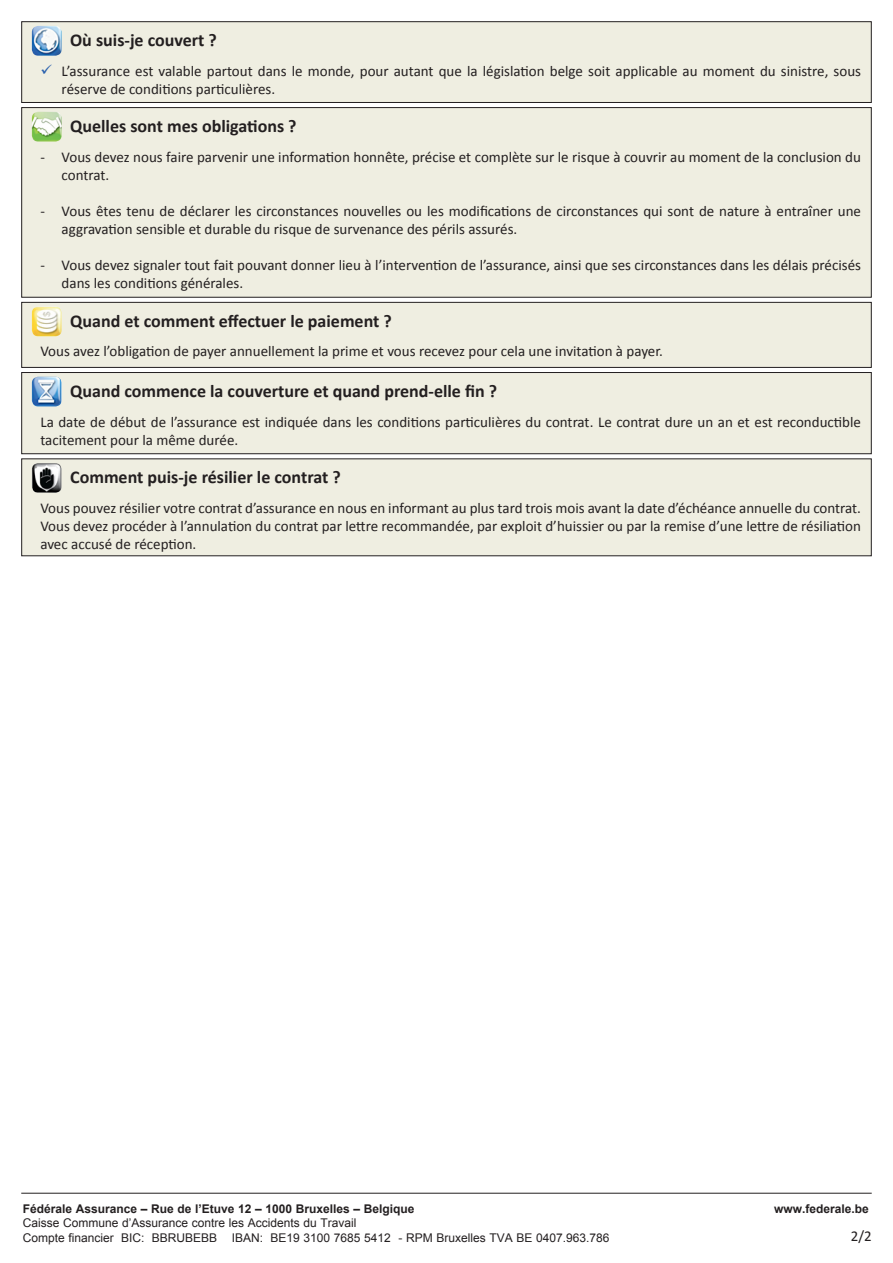
<style>
.page{position:relative;width:893px;height:1263px;background:#fff}
.page>*{position:absolute;margin:0;border:0;box-sizing:border-box;transform-origin:0 0}
.t1{font:700 18px "Calibri";color:#231f20}
.t2{font:15px/18px "Calibri";color:#231f20}
.Normaal{font:12px "Arial";color:#231f20}
.Normaal-2{font:700 12px "Arial";color:#231f20}
.s1{color:#2960ad}
</style>
<div class="page">
<div style="left:21px;top:21px;width:851px;height:82px;background:#efeee1;border:1px solid #231f20"></div>
<img style="left:32px;top:26px;width:30px;height:30px">
<div style="left:21px;top:107px;width:851px;height:191px;background:#efeee1;border:1px solid #231f20"></div>
<img style="left:32px;top:112px;width:30px;height:30px">
<div style="left:21px;top:302px;width:851px;height:66px;background:#efeee1;border:1px solid #231f20"></div>
<div style="left:21px;top:372px;width:851px;height:82px;background:#efeee1;border:1px solid #231f20"></div>
<img style="left:32px;top:377px;width:30px;height:29px">
<div style="left:21px;top:458px;width:851px;height:98px;background:#efeee1"></div>
<img style="left:32px;top:463px;width:30px;height:30px">
<hr style="left:21px;top:1193px;width:851px;height:1px;background:#231f20">
<img style="left:32px;top:307px;width:30px;height:29px">
<p class="t1" style="left:70px;top:29px;width:148px">Où suis-je couvert ?</p>
<p class="t2" style="left:40px;top:62px;width:822px"><span class="s1">✓</span> L’assurance est valable partout dans le monde, pour autant que la législation belge soit applicable au moment du sinistre, sous</p>
<p class="t2" style="left:62px;top:80px;width:215px">réserve de conditions particulières.</p>
<p class="t1" style="left:70px;top:115px;width:228px">Quelles sont mes obligations ?</p>
<p class="t2" style="left:40px;top:148px;width:822px">- Vous devez nous faire parvenir une information honnête, précise et complète sur le risque à couvrir au moment de la conclusion du</p>
<p class="t2" style="left:62px;top:166px;width:49px">contrat.</p>
<p class="t2" style="left:40px;top:202px;width:822px">- Vous êtes tenu de déclarer les circonstances nouvelles ou les modifications de circonstances qui sont de nature à entraîner une</p>
<p class="t2" style="left:62px;top:220px;width:457px">aggravation sensible et durable du risque de survenance des périls assurés.</p>
<p class="t2" style="left:62px;top:256px;width:801px;text-indent:-21px">- Vous devez signaler tout fait pouvant donner lieu à l’intervention de l’assurance, ainsi que ses circonstances dans les délais précisés dans les conditions générales.</p>
<p class="t1" style="left:70px;top:309px;width:323px">Quand et comment effectuer le paiement ?</p>
<p class="t2" style="left:40px;top:342px;width:624px">Vous avez l’obligation de payer annuellement la prime et vous recevez pour cela une invitation à payer.</p>
<p class="t1" style="left:70px;top:380px;width:428px">Quand commence la couverture et quand prend-elle fin ?</p>
<p class="t2" style="left:40px;top:413px;width:822px">La date de début de l’assurance est indiquée dans les conditions particulières du contrat. Le contrat dure un an et est reconductible</p>
<p class="t2" style="left:40px;top:431px;width:199px">tacitement pour la même durée.</p>
<p class="t1" style="left:70px;top:466px;width:272px">Comment puis-je résilier le contrat ?</p>
<p class="t2" style="left:40px;top:499px;width:822px;text-align:justify">Vous pouvez résilier votre contrat d’assurance en nous en informant au plus tard trois mois avant la date d’échéance annuelle du contrat.<br>Vous devez procéder à l’annulation du contrat par lettre recommandée, par exploit d’huissier ou par la remise d’une lettre de résiliation avec accusé de réception.</p>
<p class="Normaal-2" style="left:23px;top:1201px;width:393px">Fédérale Assurance – Rue de l’Etuve 12 – 1000 Bruxelles – Belgique</p>
<p class="Normaal-2" style="left:774px;top:1201px;width:96px">www.federale.be</p>
<p class="Normaal" style="left:23px;top:1215px;width:335px">Caisse Commune d’Assurance contre les Accidents du Travail</p>
<p class="Normaal" style="left:23px;top:1230px;width:588px">Compte financier BIC: BBRUBEBB IBAN: BE19 3100 7685 5412 - RPM Bruxelles TVA BE 0407.963.786</p>
<p class="t2" style="left:851px;top:1227px;width:22px">2/2</p>
</div>
